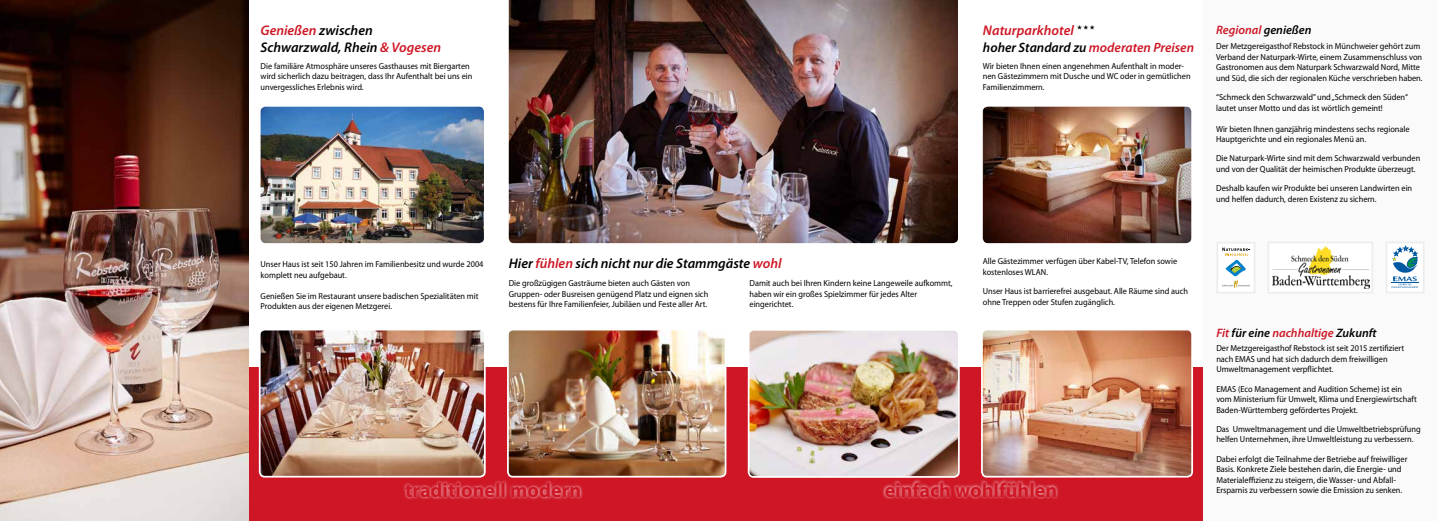
<style>
.page{position:relative;width:1437px;height:521px;background:#fff}
.page>*{position:absolute;margin:0;border:0;box-sizing:border-box;transform-origin:0 0}
.t1{font:700 20.12px "Myriad Pro";color:#ce1625}
.t2{font:italic 600 14px/16.8px "Myriad Pro";color:#000}
.t3{font:italic 600 14px "Myriad Pro";color:#ce1625}
.t4{font:italic 600 13.56px "Myriad Pro";color:#ce1625}
.t5{font:italic 600 12.25px "Myriad Pro";color:#ce1625}
.t6{font:8.75px/10.5px "Myriad Pro";color:#000;scale:.95 1}
.s1{color:#ce1625}
.s2{color:#000}
</style>
<div class="page">
<div style="left:16px;top:367px;width:1420px;height:154px;background:#ce1625"></div>
<div style="left:1203px;top:0;width:233px;height:521px;background:#fafafa"></div>
<img style="left:260px;top:107px;width:224px;height:136px">
<img style="left:0;top:0;width:248px;height:521px">
<img style="left:508px;top:0;width:449px;height:243px">
<img style="left:509px;top:332px;width:216px;height:145px">
<div style="left:507px;top:329px;width:219px;height:148px;border:2px solid #fff;border-radius:5px"></div>
<img style="left:750px;top:332px;width:206px;height:143px">
<div style="left:747px;top:329px;width:212px;height:149px;border:2px solid #fff;border-radius:5px"></div>
<img style="left:983px;top:332px;width:208px;height:145px">
<div style="left:980px;top:329px;width:212px;height:148px;border:2px solid #fff;border-radius:5px"></div>
<img style="left:982px;top:107px;width:209px;height:136px">
<img style="left:260px;top:332px;width:225px;height:145px">
<div style="left:259px;top:329px;width:226px;height:148px;border:2px solid #fff;border-radius:5px"></div>
<div style="left:1386px;top:242px;width:37px;height:50px;background:#fff"></div>
<svg style="left:1391px;top:246px;width:27px;height:42px"></svg>
<div style="left:1385px;top:242px;width:39px;height:51px;border:2px solid #ededed"></div>
<div style="left:1268px;top:242px;width:103px;height:51px;background:#fff"></div>
<img style="left:1272px;top:246px;width:97px;height:42px">
<div style="left:1267px;top:242px;width:105px;height:52px;border:2px solid #ededed"></div>
<div style="left:1217px;top:243px;width:37px;height:50px;background:#fff"></div>
<svg style="left:1222px;top:248px;width:27px;height:40px"></svg>
<div style="left:1216px;top:242px;width:39px;height:52px;border:2px solid #ededed"></div>
<div style="left:402px;top:480px;width:181px;height:21px;background:#fff;opacity:.75"></div>
<div style="left:881px;top:479px;width:178px;height:21px;background:#fff;opacity:.75"></div>
<h2 class="t2" style="left:260px;top:22px;width:182px"><span class="s1">Genießen</span> zwischen<br>Schwarzwald, Rhein <span class="s1">&amp; Vogesen</span></h2>
<p class="t6" style="left:260px;top:60px;width:224px">Die familiäre Atmosphäre unseres Gasthauses mit Biergarten wird sicherlich dazu beitragen, dass Ihr Aufenthalt bei uns ein unvergessliches Erlebnis wird.</p>
<h2 class="t3" style="left:982px;top:22px;width:93px">Naturparkhotel</h2>
<h3 class="t4" style="left:982px;top:38px;width:213px"><span class="s2">hoher Standard zu</span> moderaten Preisen</h3>
<p class="t6" style="left:982px;top:60px;width:220px">Wir bieten Ihnen einen angenehmen Aufenthalt in moder&shy;nen Gästezimmern mit Dusche und WC oder in gemütlichen<br>Familienzimmern.</p>
<p class="t6" style="left:260px;top:259px;width:236px">Unser Haus ist seit 150 Jahren im Familienbesitz und wurde 2004 komplett neu aufgebaut.</p>
<p class="t6" style="left:260px;top:290px;width:231px">Genießen Sie im Restaurant unsere badischen Spezialitäten mit<br>Produkten aus der eigenen Metzgerei.</p>
<h2 class="t2" style="left:508px;top:255px;width:274px">Hier <span class="s1">fühlen</span> sich nicht nur die Stammgäste <span class="s1">wohl</span></h2>
<p class="t6" style="left:508px;top:278px;width:211px">Die großzügigen Gasträume bieten auch Gästen von<br>Gruppen- oder Busreisen genügend Platz und eignen sich bestens für Ihre Familienfeier, Jubiläen und Feste aller Art.</p>
<p class="t6" style="left:749px;top:278px;width:215px">Damit auch bei Ihren Kindern keine Langeweile aufkommt, haben wir ein großes Spielzimmer für jedes Alter eingerichtet.</p>
<p class="t6" style="left:982px;top:256px;width:206px">Alle Gästezimmer verfügen über Kabel-TV, Telefon sowie kostenloses WLAN.</p>
<p class="t6" style="left:982px;top:286px;width:217px">Unser Haus ist barrierefrei ausgebaut. Alle Räume sind auch ohne Treppen oder Stufen zugänglich.</p>
<h1 class="t1" style="left:405px;top:477px;width:178px">traditionell modern</h1>
<h1 class="t1" style="left:884px;top:477px;width:174px">einfach wohlfühlen</h1>
<h3 class="t5" style="left:1215px;top:22px;width:97px">Regional <span class="s2">genießen</span></h3>
<p class="t6" style="left:1215px;top:41px;width:219px">Der Metzgereigasthof Rebstock in Münchweier gehört zum Verband der Naturpark-Wirte, einem Zusammenschluss von Gastronomen aus dem Naturpark Schwarzwald Nord, Mitte und Süd, die sich der regionalen Küche verschrieben haben.</p>
<p class="t6" style="left:1215px;top:92px;width:203px">“Schmeck den Schwarzwald” und „Schmeck den Süden“ lautet unser Motto und das ist wörtlich gemeint!</p>
<p class="t6" style="left:1215px;top:123px;width:205px">Wir bieten Ihnen ganzjährig mindestens sechs regionale<br>Hauptgerichte und ein regionales Menü an.</p>
<p class="t6" style="left:1215px;top:153px;width:216px">Die Naturpark-Wirte sind mit dem Schwarzwald verbunden und von der Qualität der heimischen Produkte überzeugt.</p>
<p class="t6" style="left:1215px;top:183px;width:208px">Deshalb kaufen wir Produkte bei unseren Landwirten ein und helfen dadurch, deren Existenz zu sichern.</p>
<h3 class="t5" style="left:1216px;top:325px;width:162px">Fit <span class="s2">für eine</span> nachhaltige <span class="s2">Zukunft</span></h3>
<p class="t6" style="left:1216px;top:343px;width:199px">Der Metzgereigasthof Rebstock ist seit 2015 zertifiziert nach EMAS und hat sich dadurch dem freiwilligen<br>Umweltmanagement verpflichtet.</p>
<p class="t6" style="left:1216px;top:383px;width:212px">EMAS (Eco Management and Audition Scheme) ist ein vom Ministerium für Umwelt, Klima und Energiewirtschaft<br>Baden-Württemberg gefördertes Projekt.</p>
<p class="t6" style="left:1216px;top:424px;width:216px">Das Umweltmanagement und die Umweltbetriebsprüfung helfen Unternehmen, ihre Umweltleistung zu verbessern.</p>
<p class="t6" style="left:1216px;top:453px;width:202px">Dabei erfolgt die Teilnahme der Betriebe auf freiwilliger Basis. Konkrete Ziele bestehen darin, die Energie- und Materialeffizienz zu steigern, die Wasser- und Abfall-Ersparnis zu verbessern sowie die Emission zu senken.</p>
</div>
